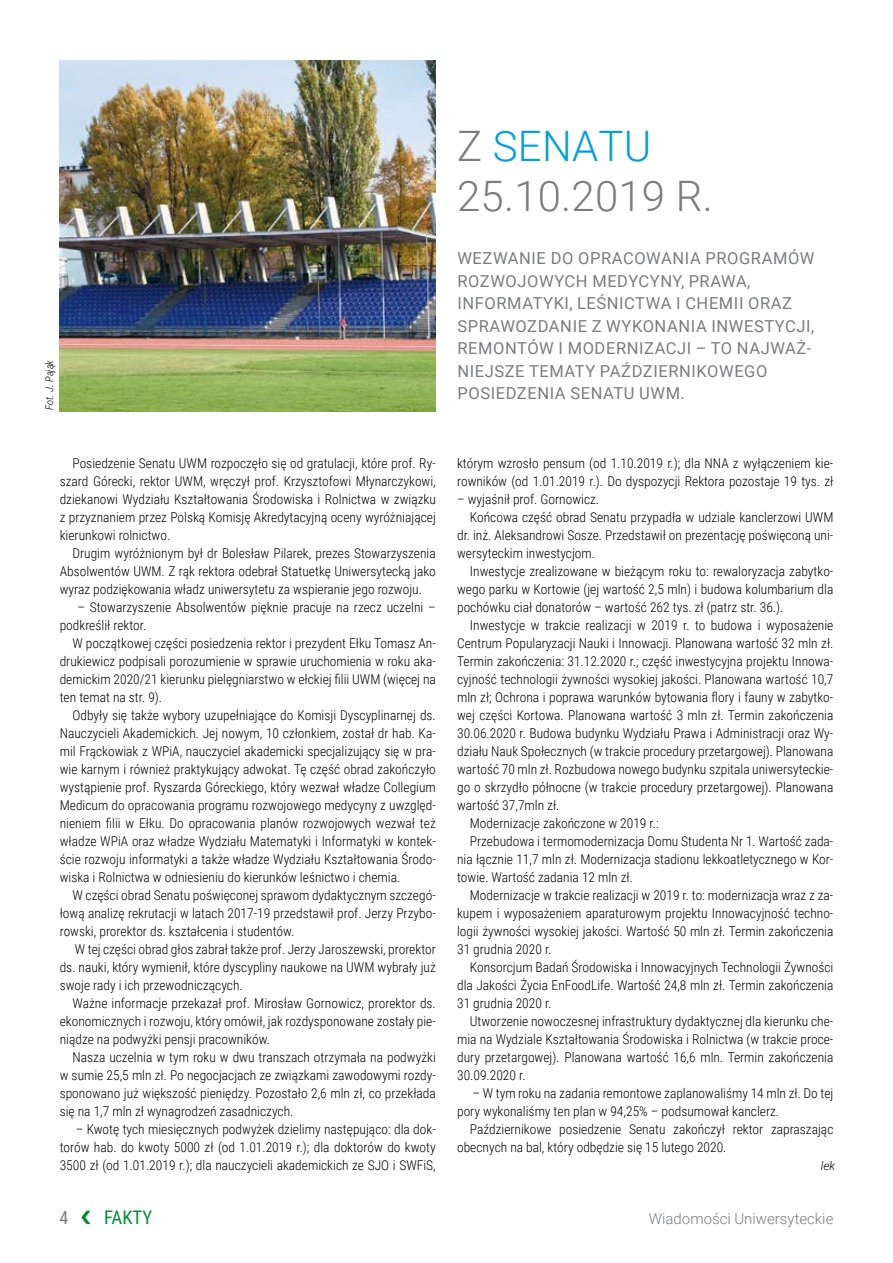
<style>
.page{position:relative;width:893px;height:1263px;background:#fff}
.page>*{position:absolute;margin:0;border:0;box-sizing:border-box;transform-origin:0 0}
.t1{font:300 42px/50.4px "Roboto";letter-spacing:.005em;color:#7b7c7e}
.t2{font:18.75px "Roboto Condensed";color:#009036}
.t3{font:18px "Roboto Condensed";color:#7b7c7e}
.t4{font:16.5px "Roboto";letter-spacing:.035em;color:#7b7c7e}
.t5{font:300 15px "Roboto";color:#7b7c7e}
.t6{font:300 13.5px/18px "Roboto Condensed";color:#000;text-align:justify}
.t7{font:italic 300 12px "Roboto";color:#000}
.t8{font:italic 300 10.5px "Roboto Condensed";color:#000}
.s1{color:#009ee0}
</style>
<div class="page">
<svg style="left:81px;top:1211px;width:9px;height:13px"></svg>
<img style="left:60px;top:60px;width:376px;height:351px">
<p class="t8" style="left:42px;top:409px;width:51px;rotate:-90deg">Fot. J. Pająk</p>
<p class="t6" style="left:60px;top:454px;width:378px;text-indent:13px">Posiedzenie Senatu UWM rozpoczęło się od gratulacji, które prof. Ry&shy;szard Górecki, rektor UWM, wręczył prof. Krzysztofowi Młynarczykowi, dziekanowi Wydziału Kształtowania Środowiska i Rolnictwa w związku z przyznaniem przez Polską Komisję Akredytacyjną oceny wyróżniającej kierunkowi rolnictwo.</p>
<p class="t6" style="left:60px;top:544px;width:378px;text-indent:13px">Drugim wyróżnionym był dr Bolesław Pilarek, prezes Stowarzyszenia Absolwentów UWM. Z rąk rektora odebrał Statuetkę Uniwersytecką jako wyraz podziękowania władz uniwersytetu za wspieranie jego rozwoju.</p>
<p class="t6" style="left:60px;top:598px;width:378px;text-indent:18px">– Stowarzyszenie Absolwentów pięknie pracuje na rzecz uczelni – podkreślił rektor.</p>
<p class="t6" style="left:60px;top:634px;width:378px;text-indent:13px">W początkowej części posiedzenia rektor i prezydent Ełku Tomasz An&shy;drukiewicz podpisali porozumienie w sprawie uruchomienia w roku aka&shy;demickim 2020/21 kierunku pielęgniarstwo w ełckiej filii UWM (więcej na ten temat na str. 9).</p>
<p class="t6" style="left:60px;top:706px;width:378px;text-indent:13px">Odbyły się także wybory uzupełniające do Komisji Dyscyplinarnej ds.<br>Nauczycieli Akademickich. Jej nowym, 10 członkiem, został dr hab. Ka&shy;mil Frąckowiak z WPiA, nauczyciel akademicki specjalizujący się w pra&shy;wie karnym i również praktykujący adwokat. Tę część obrad zakończyło wystąpienie prof. Ryszarda Góreckiego, który wezwał władze Collegium Medicum do opracowania programu rozwojowego medycyny z uwzględ&shy;nieniem filii w Ełku. Do opracowania planów rozwojowych wezwał też władze WPiA oraz władze Wydziału Matematyki i Informatyki w kontek&shy;ście rozwoju informatyki a także władze Wydziału Kształtowania Środo&shy;wiska i Rolnictwa w odniesieniu do kierunków leśnictwo i chemia.</p>
<p class="t6" style="left:60px;top:886px;width:378px;text-indent:13px">W części obrad Senatu poświęconej sprawom dydaktycznym szczegó&shy;łową analizę rekrutacji w latach 2017-19 przedstawił prof. Jerzy Przybo&shy;rowski, prorektor ds. kształcenia i studentów.</p>
<p class="t6" style="left:60px;top:940px;width:378px;text-indent:15px">W tej części obrad głos zabrał także prof. Jerzy Jaroszewski, prorektor ds. nauki, który wymienił, które dyscypliny naukowe na UWM wybrały już swoje rady i ich przewodniczących.</p>
<p class="t6" style="left:60px;top:994px;width:378px;text-indent:13px">Ważne informacje przekazał prof. Mirosław Gornowicz, prorektor ds. ekonomicznych i rozwoju, który omówił, jak rozdysponowane zostały pie&shy;niądze na podwyżki pensji pracowników.</p>
<p class="t6" style="left:60px;top:1048px;width:378px;text-indent:13px">Nasza uczelnia w tym roku w dwu transzach otrzymała na podwyżki w sumie 25,5 mln zł. Po negocjacjach ze związkami zawodowymi rozdy&shy;sponowano już większość pieniędzy. Pozostało 2,6 mln zł, co przekłada się na 1,7 mln zł wynagrodzeń zasadniczych.</p>
<p class="t6" style="left:60px;top:1120px;width:378px;text-indent:16px">– Kwotę tych miesięcznych podwyżek dzielimy następująco: dla dok&shy;torów hab. do kwoty 5000 zł (od 1.01.2019 r.); dla doktorów do kwoty 3500 zł (od 1.01.2019 r.); dla nauczycieli akademickich ze SJO i SWFiS,</p>
<h1 class="t1" style="left:457px;top:119px;width:257px">z <span class="s1">senatu<br></span>25.10.2019 r.</h1>
<p class="t4" style="left:457px;top:247px;width:27px">WEZWANIE</p>
<p class="t4" style="left:551px;top:247px;width:40px">DO OPRACOWANIA</p>
<p class="t4" style="left:705px;top:247px;width:12px">PRO</p>
<p class="t4" style="left:739px;top:247px;width:25px">GRAM</p>
<p class="t4" style="left:788px;top:247px;width:26px">ÓW</p>
<p class="t4" style="left:457px;top:269px;width:13px">ROZWOJOW</p>
<p class="t4" style="left:554px;top:269px;width:51px">YCH MED</p>
<p class="t4" style="left:628px;top:269px;width:73px">YCYNY, PRAWA</p>
<p class="t4" style="left:747px;top:269px;width:5px">,</p>
<p class="t4" style="left:457px;top:292px;width:12px">INFORMAT</p>
<p class="t4" style="left:543px;top:292px;width:76px">YKI, LEŚNICTWA</p>
<p class="t4" style="left:676px;top:292px;width:42px">I CHEMII</p>
<p class="t4" style="left:748px;top:292px;width:12px">ORAZ</p>
<p class="t4" style="left:457px;top:314px;width:12px">SPRAWOZDANIE</p>
<p class="t4" style="left:592px;top:314px;width:52px">Z WYKONANIA</p>
<p class="t4" style="left:711px;top:314px;width:12px">INWEST</p>
<p class="t4" style="left:775px;top:314px;width:41px">YCJI,</p>
<p class="t4" style="left:457px;top:337px;width:13px">REMONT</p>
<p class="t4" style="left:527px;top:337px;width:52px">ÓWIMODERNIZACJI</p>
<p class="t4" style="left:696px;top:337px;width:54px">– TO NAJWAŻ</p>
<p class="t4" style="left:807px;top:337px;width:6px">-</p>
<p class="t4" style="left:457px;top:359px;width:11px">NIEJSZE</p>
<p class="t4" style="left:529px;top:359px;width:12px">TEMAT</p>
<p class="t4" style="left:585px;top:359px;width:58px">Y PAŹDZIERNIKOWE</p>
<p class="t4" style="left:744px;top:359px;width:23px">GO</p>
<p class="t4" style="left:457px;top:382px;width:11px">POSIEDZENIA</p>
<p class="t4" style="left:570px;top:382px;width:22px">SENATU</p>
<p class="t4" style="left:639px;top:382px;width:47px">UWM.</p>
<p class="t6" style="left:457px;top:454px;width:378px">którym wzrosło pensum (od 1.10.2019 r.); dla NNA z wyłączeniem kie&shy;rowników (od 1.01.2019 r.). Do dyspozycji Rektora pozostaje 19 tys. zł</p>
<p class="t6" style="left:457px;top:490px;width:144px">– wyjaśnił prof. Gornowicz.</p>
<p class="t6" style="left:470px;top:508px;width:365px">Końcowa część obrad Senatu przypadła w udziale kanclerzowi UWM</p>
<p class="t6" style="left:457px;top:526px;width:378px">dr. inż. Aleksandrowi Sosze. Przedstawił on prezentację poświęconą uni-</p>
<p class="t6" style="left:457px;top:544px;width:139px">wersyteckim inwestycjom.</p>
<p class="t6" style="left:470px;top:561px;width:365px">Inwestycje zrealizowane w bieżącym roku to: rewaloryzacja zabytko-</p>
<p class="t6" style="left:457px;top:579px;width:378px">wego parku w Kortowie (jej wartość 2,5 mln) i budowa kolumbarium dla</p>
<p class="t6" style="left:457px;top:597px;width:328px">pochówku ciał donatorów – wartość 262 tys. zł (patrz str. 36.).</p>
<p class="t6" style="left:470px;top:615px;width:365px">Inwestycje w trakcie realizacji w 2019 r. to budowa i wyposażenie</p>
<p class="t6" style="left:457px;top:633px;width:378px">Centrum Popularyzacji Nauki i Innowacji. Planowana wartość 32 mln zł.</p>
<p class="t6" style="left:457px;top:651px;width:378px">Termin zakończenia: 31.12.2020 r.; część inwestycyjna projektu Innowa-</p>
<p class="t6" style="left:457px;top:669px;width:378px">cyjność technologii żywności wysokiej jakości. Planowana wartość 10,7</p>
<p class="t6" style="left:457px;top:687px;width:378px">mln zł; Ochrona i poprawa warunków bytowania flory i fauny w zabytko-</p>
<p class="t6" style="left:457px;top:705px;width:378px">wej części Kortowa. Planowana wartość 3 mln zł. Termin zakończenia</p>
<p class="t6" style="left:457px;top:723px;width:378px">30.06.2020 r. Budowa budynku Wydziału Prawa i Administracji oraz Wy-</p>
<p class="t6" style="left:457px;top:741px;width:378px">działu Nauk Społecznych (w trakcie procedury przetargowej). Planowana</p>
<p class="t6" style="left:457px;top:759px;width:378px">wartość 70 mln zł. Rozbudowa nowego budynku szpitala uniwersyteckie-</p>
<p class="t6" style="left:457px;top:777px;width:378px">go o skrzydło północne (w trakcie procedury przetargowej). Planowana</p>
<p class="t6" style="left:457px;top:795px;width:104px">wartość 37,7mln zł.</p>
<p class="t6" style="left:470px;top:813px;width:190px">Modernizacje zakończone w 2019 r.:</p>
<p class="t6" style="left:470px;top:831px;width:365px">Przebudowa i termomodernizacja Domu Studenta Nr 1. Wartość zada-</p>
<p class="t6" style="left:457px;top:849px;width:378px">nia łącznie 11,7 mln zł. Modernizacja stadionu lekkoatletycznego w Kor-</p>
<p class="t6" style="left:457px;top:867px;width:177px">towie. Wartość zadania 12 mln zł.</p>
<p class="t6" style="left:470px;top:885px;width:365px">Modernizacje w trakcie realizacji w 2019 r. to: modernizacja wraz z za-</p>
<p class="t6" style="left:457px;top:903px;width:378px">kupem i wyposażeniem aparaturowym projektu Innowacyjność techno-</p>
<p class="t6" style="left:457px;top:921px;width:378px">logii żywności wysokiej jakości. Wartość 50 mln zł. Termin zakończenia</p>
<p class="t6" style="left:457px;top:939px;width:96px">31 grudnia 2020 r.</p>
<p class="t6" style="left:470px;top:957px;width:365px">Konsorcjum Badań Środowiska i Innowacyjnych Technologii Żywności</p>
<p class="t6" style="left:457px;top:975px;width:378px">dla Jakości Życia EnFoodLife. Wartość 24,8 mln zł. Termin zakończenia</p>
<p class="t6" style="left:457px;top:993px;width:96px">31 grudnia 2020 r.</p>
<p class="t6" style="left:470px;top:1011px;width:365px">Utworzenie nowoczesnej infrastruktury dydaktycznej dla kierunku che-</p>
<p class="t6" style="left:457px;top:1029px;width:378px">mia na Wydziale Kształtowania Środowiska i Rolnictwa (w trakcie proce-</p>
<p class="t6" style="left:457px;top:1047px;width:378px">dury przetargowej). Planowana wartość 16,6 mln. Termin zakończenia</p>
<p class="t6" style="left:457px;top:1065px;width:70px">30.09.2020 r.</p>
<p class="t6" style="left:457px;top:1083px;width:378px;text-indent:15px">– W tym roku na zadania remontowe zaplanowaliśmy 14 mln zł. Do tej pory wykonaliśmy ten plan w 94,25% – podsumował kanclerz.</p>
<p class="t6" style="left:457px;top:1119px;width:378px;text-indent:13px">Październikowe posiedzenie Senatu zakończył rektor zapraszając obecnych na bal, który odbędzie się 15 lutego 2020.</p>
<p class="t7" style="left:821px;top:1157px;width:16px">lek</p>
<h2 class="t2" style="left:104px;top:1204px;width:50px">FAKTY</h2>
<h3 class="t3" style="left:60px;top:1205px;width:10px">4</h3>
<p class="t5" style="left:649px;top:1208px;width:186px">Wiadomości Uniwersyteckie</p>
</div>
